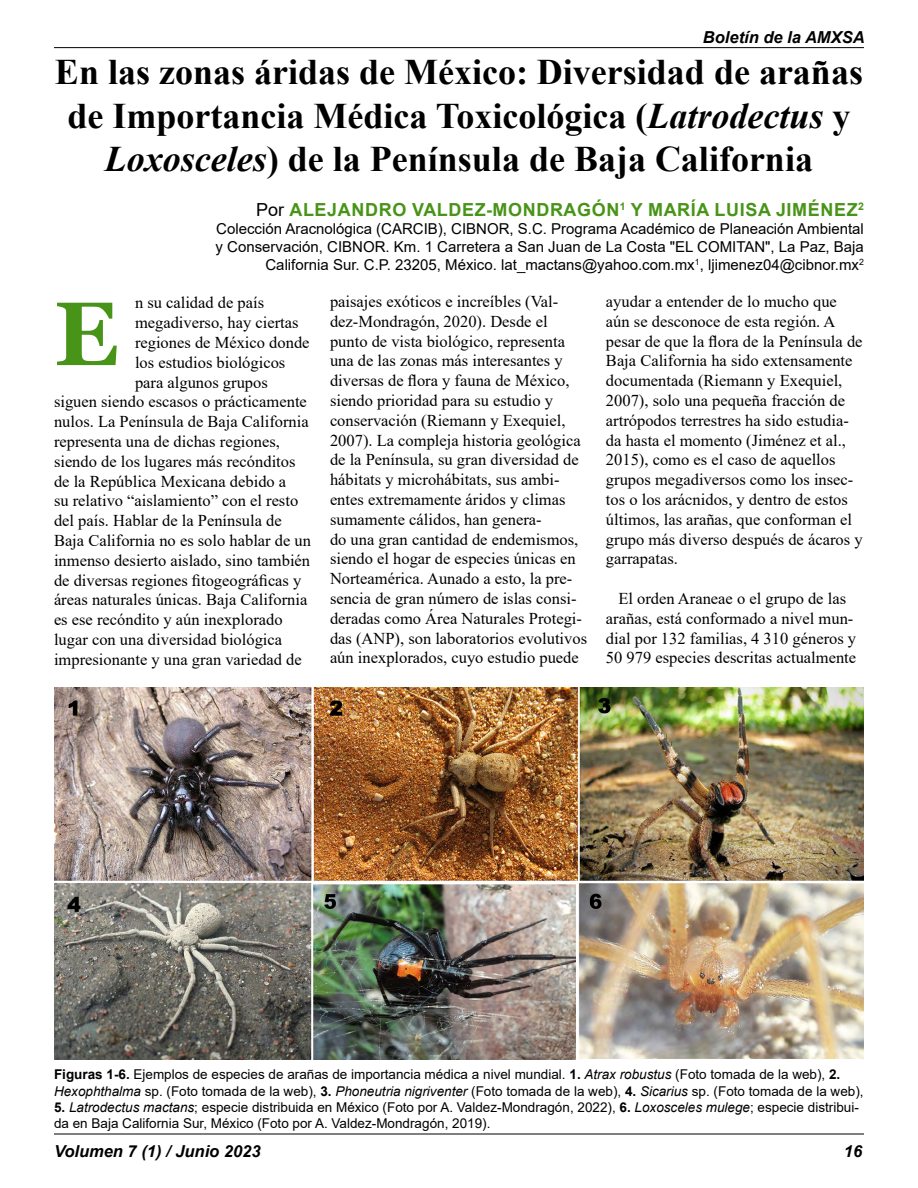
<style>
.page{position:relative;width:918px;height:1188px;background:#fff}
.page>*{position:absolute;margin:0;border:0;box-sizing:border-box;transform-origin:0 0}
.t1{font:700 90px "Georgia";color:#489418}
.t2{font:700 36px/43.2px "Times New Roman";color:#000;text-align:center}
.t3{font:700 18px "Arial";letter-spacing:.035em;color:#489418}
.t4{font:16.5px/19.8px "Times New Roman";color:#000}
.t5{font:italic 700 16.5px "Arial";color:#000}
.t6{font:15px/18px "Arial";color:#000;text-align:right}
.t7{font:13.5px/16.2px "Arial";color:#000}
.s1{font-style:italic}
.s2{font-weight:400;color:#000}
.s3{font-weight:700}
</style>
<div class="page">
<hr style="left:54px;top:47px;width:810px;height:1px;background:#000">
<hr style="left:54px;top:1134px;width:810px;height:1px;background:#000">
<img style="left:54px;top:688px;width:810px;height:371px">
<p class="t5" style="left:703px;top:26px;width:163px">Boletín de la AMXSA</p>
<h2 class="t2" style="left:55px;top:50px;width:810px">En las zonas áridas de México: Diversidad de arañas de Importancia Médica Toxicológica (<span class="s1">Latrodectus</span> y<br><span class="s1">Loxosceles</span>) de la Península de Baja California</h2>
<p class="t3" style="left:256px;top:197px;width:609px"><span class="s2">Por</span> ALEJANDRO VALDEZ-MONDRAGÓN<sup>1</sup> Y MARÍA LUISA JIMÉNEZ<sup>2</sup></p>
<p class="t6" style="left:216px;top:219px;width:650px">Colección Aracnológica (CARCIB), CIBNOR, S.C. Programa Académico de Planeación Ambiental y Conservación, CIBNOR. Km. 1 Carretera a San Juan de La Costa "EL COMITAN", La Paz, Baja<br>California Sur. C.P. 23205, México. lat_mactans@yahoo.com.mx<sup>1</sup>, ljimenez04@cibnor.mx<sup>2</sup></p>
<p class="t4" style="left:135px;top:292px;width:131px">n su calidad de país</p>
<p class="t4" style="left:135px;top:312px;width:165px">megadiverso, hay ciertas</p>
<p class="t4" style="left:135px;top:332px;width:176px">regiones de México donde</p>
<p class="t4" style="left:135px;top:352px;width:152px">los estudios biológicos</p>
<p class="t4" style="left:135px;top:372px;width:134px">para algunos grupos</p>
<p class="t4" style="left:54px;top:391px;width:254px">siguen siendo escasos o prácticamente</p>
<p class="t4" style="left:54px;top:411px;width:256px">nulos. La Península de Baja California</p>
<p class="t4" style="left:54px;top:431px;width:227px">representa una de dichas regiones,</p>
<p class="t4" style="left:54px;top:451px;width:243px">siendo de los lugares más recónditos</p>
<p class="t4" style="left:54px;top:471px;width:234px">de la República Mexicana debido a</p>
<p class="t4" style="left:54px;top:490px;width:246px">su relativo “aislamiento” con el resto</p>
<p class="t4" style="left:54px;top:510px;width:229px">del país. Hablar de la Península de</p>
<p class="t4" style="left:54px;top:530px;width:259px">Baja California no es solo hablar de un</p>
<p class="t4" style="left:54px;top:550px;width:258px">inmenso desierto aislado, sino también</p>
<p class="t4" style="left:54px;top:570px;width:249px">de diversas regiones fitogeográficas y</p>
<p class="t4" style="left:54px;top:589px;width:255px">áreas naturales únicas. Baja California</p>
<p class="t4" style="left:54px;top:609px;width:230px">es ese recóndito y aún inexplorado</p>
<p class="t4" style="left:54px;top:629px;width:230px">lugar con una diversidad biológica</p>
<p class="t4" style="left:54px;top:649px;width:249px">impresionante y una gran variedad de</p>
<h1 class="t1" style="left:54px;top:276px;width:66px">E</h1>
<p class="t4" style="left:330px;top:291px;width:259px">paisajes exóticos e increíbles (Val&shy;dez-Mondragón, 2020). Desde el punto de vista biológico, representa una de las zonas más interesantes y diversas de flora y fauna de México, siendo prioridad para su estudio y conservación (Riemann y Exequiel, 2007). La compleja historia geológica de la Península, su gran diversidad de hábitats y microhábitats, sus ambi&shy;entes extremamente áridos y climas sumamente cálidos, han genera-<br>do una gran cantidad de endemismos, siendo el hogar de especies únicas en Norteamérica. Aunado a esto, la pre&shy;sencia de gran número de islas consi&shy;deradas como Área Naturales Protegi&shy;das (ANP), son laboratorios evolutivos aún inexplorados, cuyo estudio puede</p>
<p class="t4" style="left:606px;top:291px;width:258px">ayudar a entender de lo mucho que aún se desconoce de esta región. A pesar de que la flora de la Península de Baja California ha sido extensamente documentada (Riemann y Exequiel, 2007), solo una pequeña fracción de artrópodos terrestres ha sido estudia&shy;da hasta el momento (Jiménez et al., 2015), como es el caso de aquellos grupos megadiversos como los insec&shy;tos o los arácnidos, y dentro de estos últimos, las arañas, que conforman el grupo más diverso después de ácaros y garrapatas.</p>
<p class="t4" style="left:606px;top:588px;width:252px;text-align:center">El orden Araneae o el grupo de las arañas, está conformado a nivel mun&shy;dial por 132 familias, 4 310 géneros y 50 979 especies descritas actualmente</p>
<p class="t7" style="left:54px;top:1066px;width:811px"><span class="s3">Figuras 1-6.</span> Ejemplos de especies de arañas de importancia médica a nivel mundial. <span class="s3">1.</span> <span class="s1">Atrax robustus</span> (Foto tomada de la web), <span class="s3">2.<br></span><span class="s1">Hexophthalma</span> sp. (Foto tomada de la web), <span class="s3">3.</span> <span class="s1">Phoneutria nigriventer</span> (Foto tomada de la web), <span class="s3">4.</span> <span class="s1">Sicarius</span> sp. (Foto tomada de la web),</p>
<p class="t7" style="left:54px;top:1099px;width:806px"><span class="s3">5.</span> <span class="s1">Latrodectus mactans</span>; especie distribuida en México (Foto por A. Valdez-Mondragón, 2022), <span class="s3">6.</span> <span class="s1">Loxosceles mulege</span>; especie distribui&shy;da en Baja California Sur, México (Foto por A. Valdez-Mondragón, 2019).</p>
<p class="t5" style="left:54px;top:1140px;width:208px">Volumen 7 (1) / Junio 2023</p>
<p class="t5" style="left:844px;top:1140px;width:20px">16</p>
</div>
